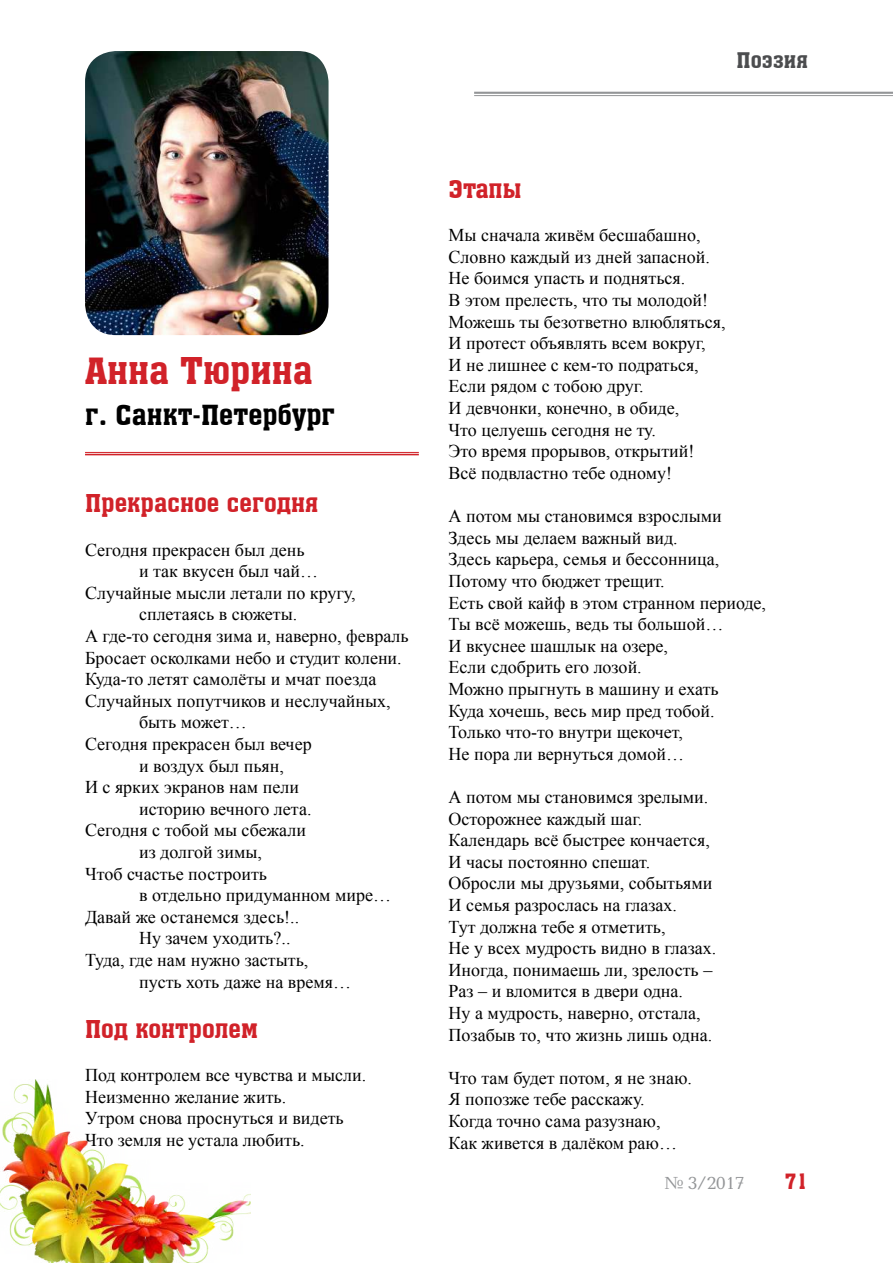
<style>
.page{position:relative;width:893px;height:1263px;background:#fff}
.page>*{position:absolute;margin:0;border:0;box-sizing:border-box;transform-origin:0 0}
.t1{font:36px "a Assuan";color:#d12229}
.t2{font:27px "a Assuan";color:#000}
.t3{font:24px "a Assuan";color:#d12229}
.t4{font:21px "a Assuan";color:#4c4d4f}
.t5{font:21px "a Assuan";color:#d12229}
.t6{font:18px/21.6px "Times New Roman";color:#000}
.t7{font:18px "Baltica C";color:#939597}
</style>
<div class="page">
<hr style="left:474px;top:92px;width:419px;height:2px;background:#939597">
<hr style="left:474px;top:95px;width:419px;height:1px;background:#939597">
<img style="left:0;top:1080px;width:250px;height:183px">
<img style="left:85px;top:51px;width:244px;height:284px">
<hr style="left:85px;top:452px;width:334px;height:1px;background:#d12229">
<hr style="left:85px;top:454px;width:334px;height:1px;background:#d12229">
<p class="t4" style="left:737px;top:49px;width:73px">Поэзия</p>
<h1 class="t1" style="left:85px;top:351px;width:229px">Анна Тюрина</h1>
<h2 class="t2" style="left:85px;top:400px;width:252px">г. Санкт-Петербург</h2>
<h3 class="t3" style="left:85px;top:491px;width:235px">Прекрасное сегодня</h3>
<p class="t6" style="left:85px;top:538px;width:221px">Сегодня прекрасен был день</p>
<p class="t6" style="left:139px;top:560px;width:181px">и так вкусен был чай…</p>
<p class="t6" style="left:85px;top:582px;width:272px">Случайные мысли летали по кругу,</p>
<p class="t6" style="left:139px;top:603px;width:160px">сплетаясь в сюжеты.</p>
<p class="t6" style="left:85px;top:625px;width:325px">А где-то сегодня зима и, наверно, февраль</p>
<p class="t6" style="left:85px;top:646px;width:318px">Бросает осколками небо и студит колени.</p>
<p class="t6" style="left:85px;top:668px;width:293px">Куда-то летят самолёты и мчат поезда</p>
<p class="t6" style="left:85px;top:690px;width:307px">Случайных попутчиков и неслучайных,</p>
<p class="t6" style="left:139px;top:711px;width:109px">быть может…</p>
<p class="t6" style="left:85px;top:733px;width:228px">Сегодня прекрасен был вечер</p>
<p class="t6" style="left:139px;top:754px;width:146px">и воздух был пьян,</p>
<p class="t6" style="left:85px;top:776px;width:215px">И с ярких экранов нам пели</p>
<p class="t6" style="left:139px;top:798px;width:174px">историю вечного лета.</p>
<p class="t6" style="left:85px;top:819px;width:222px">Сегодня с тобой мы сбежали</p>
<p class="t6" style="left:139px;top:841px;width:124px">из долгой зимы,</p>
<p class="t6" style="left:85px;top:862px;width:184px">Чтоб счастье построить</p>
<p class="t6" style="left:139px;top:884px;width:254px">в отдельно придуманном мире…</p>
<p class="t6" style="left:85px;top:906px;width:216px">Давай же останемся здесь!..</p>
<p class="t6" style="left:139px;top:927px;width:153px">Ну зачем уходить?..</p>
<p class="t6" style="left:85px;top:949px;width:225px">Туда, где нам нужно застыть,</p>
<p class="t6" style="left:139px;top:970px;width:213px">пусть хоть даже на время…</p>
<h3 class="t3" style="left:85px;top:1016px;width:174px">Под контролем</h3>
<p class="t6" style="left:85px;top:1064px;width:283px">Под контролем все чувства и мысли.<br>Неизменно желание жить.<br>Утром снова проснуться и видеть<br>Что земля не устала любить.</p>
<h3 class="t3" style="left:449px;top:176px;width:74px">Этапы</h3>
<p class="t6" style="left:449px;top:224px;width:278px">Мы сначала живём бесшабашно,<br>Словно каждый из дней запасной.<br>Не боимся упасть и подняться.<br>В этом прелесть, что ты молодой!<br>Можешь ты безответно влюбляться,<br>И протест объявлять всем вокруг,<br>И не лишнее с кем-то подраться,<br>Если рядом с тобою друг.<br>И девчонки, конечно, в обиде,<br>Что целуешь сегодня не ту.<br>Это время прорывов, открытий!<br>Всё подвластно тебе одному!</p>
<p class="t6" style="left:449px;top:505px;width:319px">А потом мы становимся взрослыми<br>Здесь мы делаем важный вид.<br>Здесь карьера, семья и бессонница,<br>Потому что бюджет трещит.<br>Есть свой кайф в этом странном периоде,<br>Ты всё можешь, ведь ты большой…<br>И вкуснее шашлык на озере,<br>Если сдобрить его лозой.<br>Можно прыгнуть в машину и ехать<br>Куда хочешь, весь мир пред тобой.<br>Только что-то внутри щекочет,<br>Не пора ли вернуться домой…</p>
<p class="t6" style="left:449px;top:786px;width:269px">А потом мы становимся зрелыми.<br>Осторожнее каждый шаг.<br>Календарь всё быстрее кончается,<br>И часы постоянно спешат.<br>Обросли мы друзьями, событьями<br>И семья разрослась на глазах.<br>Тут должна тебе я отметить,<br>Не у всех мудрость видно в глазах.<br>Иногда, понимаешь ли, зрелость –<br>Раз – и вломится в двери одна.<br>Ну а мудрость, наверно, отстала,<br>Позабыв то, что жизнь лишь одна.</p>
<p class="t6" style="left:449px;top:1067px;width:245px">Что там будет потом, я не знаю.<br>Я попозже тебе расскажу.<br>Когда точно сама разузнаю,<br>Как живется в далёком раю…</p>
<p class="t7" style="left:664px;top:1172px;width:82px">№ 3/2017</p>
<p class="t5" style="left:785px;top:1170px;width:25px">71</p>
</div>
